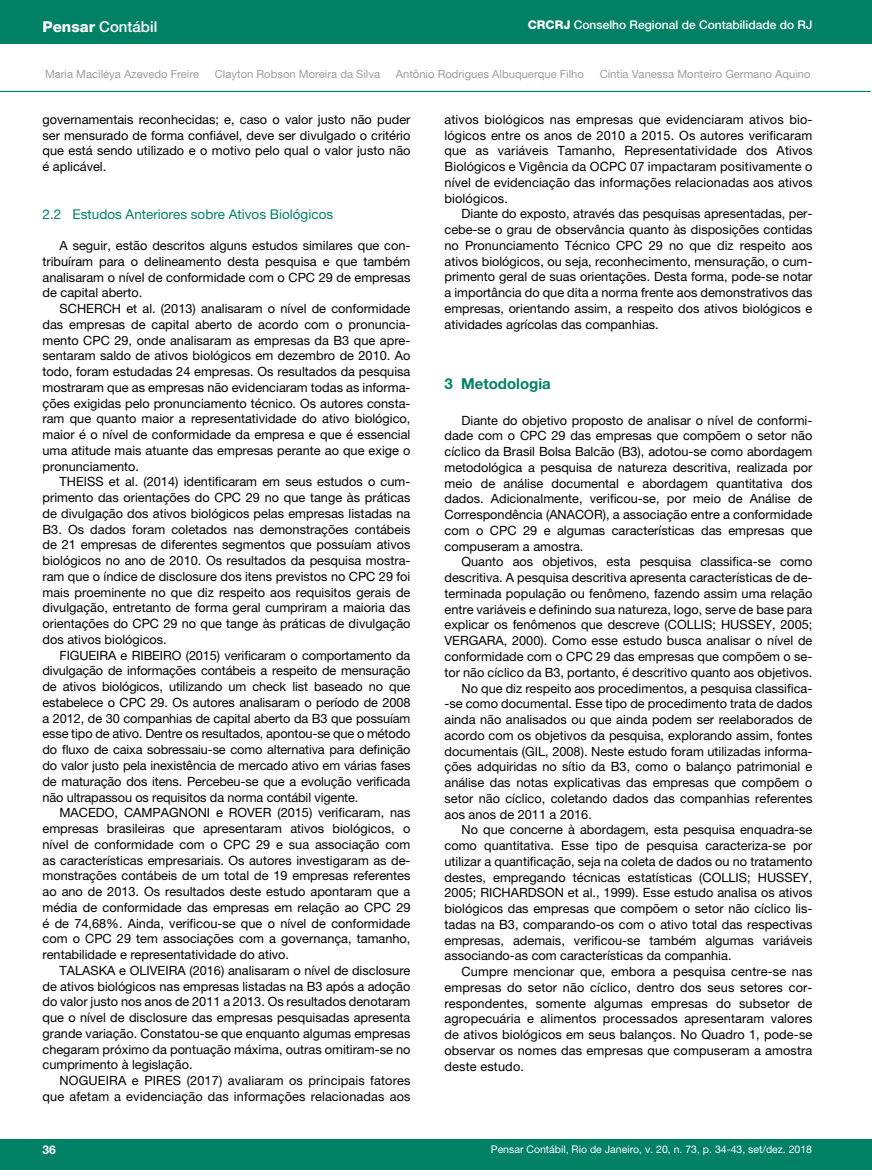
<style>
.page{position:relative;width:872px;height:1170px;background:#fff}
.page>*{position:absolute;margin:0;border:0;box-sizing:border-box;transform-origin:0 0}
.t1{font:500 15px "Helvetica Neue LT Pro";color:#fff}
.t2{font:700 15px "Helvetica Neue LT Pro";color:#008065}
.t3{font:13.5px "Helvetica Neue LT Pro";color:#008065}
.t4{font:12.75px/15.8px "Helvetica Neue LT Pro";color:#000;text-align:justify}
.t5{font:500 12px "Helvetica Neue LT Pro";color:#fff}
.t6{font:700 12px "Helvetica Neue LT Pro";color:#fff}
.t7{font:11.25px "Helvetica Neue LT Pro";color:#9d9d9c}
.t8{font:10.5px "Helvetica Neue LT Pro";color:#fff}
.s1{font-weight:800}
</style>
<div class="page">
<div style="left:0;top:1139px;width:872px;height:30px;background:#008065"></div>
<div style="left:0;top:0;width:872px;height:44px;background:#008065"></div>
<hr style="left:427px;top:115px;width:1px;height:986px;background:#9d9d9c">
<hr style="left:0;top:91px;width:870px;height:1px;background:#008065">
<p class="t1" style="left:43px;top:17px;width:116px"><span class="s1">Pensar</span> Contábil</p>
<p class="t5" style="left:528px;top:18px;width:286px"><span class="s1">CRCRJ</span> Conselho Regional de Contabilidade do RJ</p>
<p class="t7" style="left:45px;top:67px;width:156px">Maria Maciléya Azevedo Freire</p>
<p class="t7" style="left:215px;top:67px;width:167px">Clayton Robson Moreira da Silva</p>
<p class="t7" style="left:396px;top:67px;width:190px">Antônio Rodrigues Albuquerque Filho</p>
<p class="t7" style="left:599px;top:67px;width:212px">Cíntia Vanessa Monteiro Germano Aquino</p>
<p class="t4" style="left:43px;top:111px;width:369px">governamentais reconhecidas; e, caso o valor justo não puder ser mensurado de forma confiável, deve ser divulgado o critério que está sendo utilizado e o motivo pelo qual o valor justo não é aplicável.</p>
<p class="t3" style="left:43px;top:206px;width:292px">2.2 Estudos Anteriores sobre Ativos Biológicos</p>
<p class="t4" style="left:43px;top:237px;width:369px;text-indent:17px">A seguir, estão descritos alguns estudos similares que con&shy;tribuíram para o delineamento desta pesquisa e que também analisaram o nível de conformidade com o CPC 29 de empresas de capital aberto.</p>
<p class="t4" style="left:43px;top:300px;width:369px;text-indent:17px">SCHERCH et al. (2013) analisaram o nível de conformidade das empresas de capital aberto de acordo com o pronuncia&shy;mento CPC 29, onde analisaram as empresas da B3 que apre&shy;sentaram saldo de ativos biológicos em dezembro de 2010. Ao todo, foram estudadas 24 empresas. Os resultados da pesquisa mostraram que as empresas não evidenciaram todas as informa&shy;ções exigidas pelo pronunciamento técnico. Os autores consta&shy;ram que quanto maior a representatividade do ativo biológico, maior é o nível de conformidade da empresa e que é essencial uma atitude mais atuante das empresas perante ao que exige o pronunciamento.</p>
<p class="t4" style="left:43px;top:474px;width:369px;text-indent:17px">THEISS et al. (2014) identificaram em seus estudos o cum&shy;primento das orientações do CPC 29 no que tange às práticas de divulgação dos ativos biológicos pelas empresas listadas na B3. Os dados foram coletados nas demonstrações contábeis de 21 empresas de diferentes segmentos que possuíam ativos biológicos no ano de 2010. Os resultados da pesquisa mostra&shy;ram que o índice de disclosure dos itens previstos no CPC 29 foi mais proeminente no que diz respeito aos requisitos gerais de divulgação, entretanto de forma geral cumpriram a maioria das orientações do CPC 29 no que tange às práticas de divulgação dos ativos biológicos.</p>
<p class="t4" style="left:43px;top:647px;width:369px;text-indent:17px">FIGUEIRA e RIBEIRO (2015) verificaram o comportamento da divulgação de informações contábeis a respeito de mensuração de ativos biológicos, utilizando um check list baseado no que estabelece o CPC 29. Os autores analisaram o período de 2008 a 2012, de 30 companhias de capital aberto da B3 que possuíam esse tipo de ativo. Dentre os resultados, apontou-se que o método do fluxo de caixa sobressaiu-se como alternativa para definição do valor justo pela inexistência de mercado ativo em várias fases de maturação dos itens. Percebeu-se que a evolução verificada não ultrapassou os requisitos da norma contábil vigente.</p>
<p class="t4" style="left:43px;top:804px;width:369px;text-indent:17px">MACEDO, CAMPAGNONI e ROVER (2015) verificaram, nas empresas brasileiras que apresentaram ativos biológicos, o nível de conformidade com o CPC 29 e sua associação com as características empresariais. Os autores investigaram as de&shy;monstrações contábeis de um total de 19 empresas referentes ao ano de 2013. Os resultados deste estudo apontaram que a média de conformidade das empresas em relação ao CPC 29 é de 74,68%. Ainda, verificou-se que o nível de conformidade com o CPC 29 tem associações com a governança, tamanho, rentabilidade e representatividade do ativo.</p>
<p class="t4" style="left:43px;top:962px;width:369px;text-indent:17px">TALASKA e OLIVEIRA (2016) analisaram o nível de disclosure de ativos biológicos nas empresas listadas na B3 após a adoção do valor justo nos anos de 2011 a 2013. Os resultados denotaram que o nível de disclosure das empresas pesquisadas apresenta grande variação. Constatou-se que enquanto algumas empresas chegaram próximo da pontuação máxima, outras omitiram-se no cumprimento à legislação.</p>
<p class="t4" style="left:43px;top:1072px;width:369px;text-align:right">NOGUEIRA e PIRES (2017) avaliaram os principais fatores que afetam a evidenciação das informações relacionadas aos</p>
<p class="t4" style="left:444px;top:111px;width:369px">ativos biológicos nas empresas que evidenciaram ativos bio&shy;lógicos entre os anos de 2010 a 2015. Os autores verificaram que as variáveis Tamanho, Representatividade dos Ativos Biológicos e Vigência da OCPC 07 impactaram positivamente o nível de evidenciação das informações relacionadas aos ativos biológicos.</p>
<p class="t4" style="left:444px;top:206px;width:369px;text-indent:17px">Diante do exposto, através das pesquisas apresentadas, per&shy;cebe-se o grau de observância quanto às disposições contidas no Pronunciamento Técnico CPC 29 no que diz respeito aos ativos biológicos, ou seja, reconhecimento, mensuração, o cum&shy;primento geral de suas orientações. Desta forma, pode-se notar a importância do que dita a norma frente aos demonstrativos das empresas, orientando assim, a respeito dos ativos biológicos e atividades agrícolas das companhias.</p>
<p class="t2" style="left:444px;top:374px;width:108px">3 Metodologia</p>
<p class="t4" style="left:444px;top:412px;width:369px;text-indent:17px">Diante do objetivo proposto de analisar o nível de conformi&shy;dade com o CPC 29 das empresas que compõem o setor não cíclico da Brasil Bolsa Balcão (B3), adotou-se como abordagem metodológica a pesquisa de natureza descritiva, realizada por meio de análise documental e abordagem quantitativa dos dados. Adicionalmente, verificou-se, por meio de Análise de Correspondência (ANACOR), a associação entre a conformidade com o CPC 29 e algumas características das empresas que compuseram a amostra.</p>
<p class="t4" style="left:461px;top:554px;width:352px">Quanto aos objetivos, esta pesquisa classifica-se como</p>
<p class="t4" style="left:444px;top:569px;width:369px">descritiva. A pesquisa descritiva apresenta características de de-</p>
<p class="t4" style="left:444px;top:585px;width:369px">terminada população ou fenômeno, fazendo assim uma relação</p>
<p class="t4" style="left:444px;top:601px;width:369px">entre variáveis e definindo sua natureza, logo, serve de base para</p>
<p class="t4" style="left:444px;top:617px;width:369px">explicar os fenômenos que descreve (COLLIS; HUSSEY, 2005;</p>
<p class="t4" style="left:444px;top:632px;width:369px">VERGARA, 2000). Como esse estudo busca analisar o nível de</p>
<p class="t4" style="left:444px;top:648px;width:369px">conformidade com o CPC 29 das empresas que compõem o se-</p>
<p class="t4" style="left:444px;top:664px;width:369px">tor não cíclico da B3, portanto, é descritivo quanto aos objetivos.</p>
<p class="t4" style="left:461px;top:680px;width:352px">No que diz respeito aos procedimentos, a pesquisa classifica-</p>
<p class="t4" style="left:444px;top:695px;width:369px">-se como documental. Esse tipo de procedimento trata de dados</p>
<p class="t4" style="left:444px;top:711px;width:369px">ainda não analisados ou que ainda podem ser reelaborados de</p>
<p class="t4" style="left:444px;top:727px;width:369px">acordo com os objetivos da pesquisa, explorando assim, fontes</p>
<p class="t4" style="left:444px;top:743px;width:369px">documentais (GIL, 2008). Neste estudo foram utilizadas informa-</p>
<p class="t4" style="left:444px;top:758px;width:369px">ções adquiridas no sítio da B3, como o balanço patrimonial e</p>
<p class="t4" style="left:444px;top:774px;width:369px">análise das notas explicativas das empresas que compõem o</p>
<p class="t4" style="left:444px;top:790px;width:369px">setor não cíclico, coletando dados das companhias referentes</p>
<p class="t4" style="left:444px;top:805px;width:149px">aos anos de 2011 a 2016.</p>
<p class="t4" style="left:461px;top:821px;width:352px">No que concerne à abordagem, esta pesquisa enquadra-se</p>
<p class="t4" style="left:444px;top:837px;width:369px">como quantitativa. Esse tipo de pesquisa caracteriza-se por</p>
<p class="t4" style="left:444px;top:853px;width:369px">utilizar a quantificação, seja na coleta de dados ou no tratamento</p>
<p class="t4" style="left:444px;top:868px;width:369px">destes, empregando técnicas estatísticas (COLLIS; HUSSEY,</p>
<p class="t4" style="left:444px;top:884px;width:369px">2005; RICHARDSON et al., 1999). Esse estudo analisa os ativos</p>
<p class="t4" style="left:444px;top:900px;width:369px">biológicos das empresas que compõem o setor não cíclico lis-</p>
<p class="t4" style="left:444px;top:916px;width:369px">tadas na B3, comparando-os com o ativo total das respectivas</p>
<p class="t4" style="left:444px;top:931px;width:369px">empresas, ademais, verificou-se também algumas variáveis</p>
<p class="t4" style="left:444px;top:947px;width:288px">associando-as com características da companhia.</p>
<p class="t4" style="left:461px;top:963px;width:352px">Cumpre mencionar que, embora a pesquisa centre-se nas</p>
<p class="t4" style="left:444px;top:979px;width:369px">empresas do setor não cíclico, dentro dos seus setores cor-</p>
<p class="t4" style="left:444px;top:994px;width:369px">respondentes, somente algumas empresas do subsetor de</p>
<p class="t4" style="left:444px;top:1010px;width:369px">agropecuária e alimentos processados apresentaram valores</p>
<p class="t4" style="left:444px;top:1026px;width:369px">de ativos biológicos em seus balanços. No Quadro 1, pode-se</p>
<p class="t4" style="left:444px;top:1042px;width:369px">observar os nomes das empresas que compuseram a amostra</p>
<p class="t4" style="left:444px;top:1057px;width:81px">deste estudo.</p>
<p class="t6" style="left:43px;top:1142px;width:15px">36</p>
<p class="t8" style="left:491px;top:1142px;width:323px">Pensar Contábil, Rio de Janeiro, v. 20, n. 73, p. 34-43, set/dez. 2018</p>
</div>
